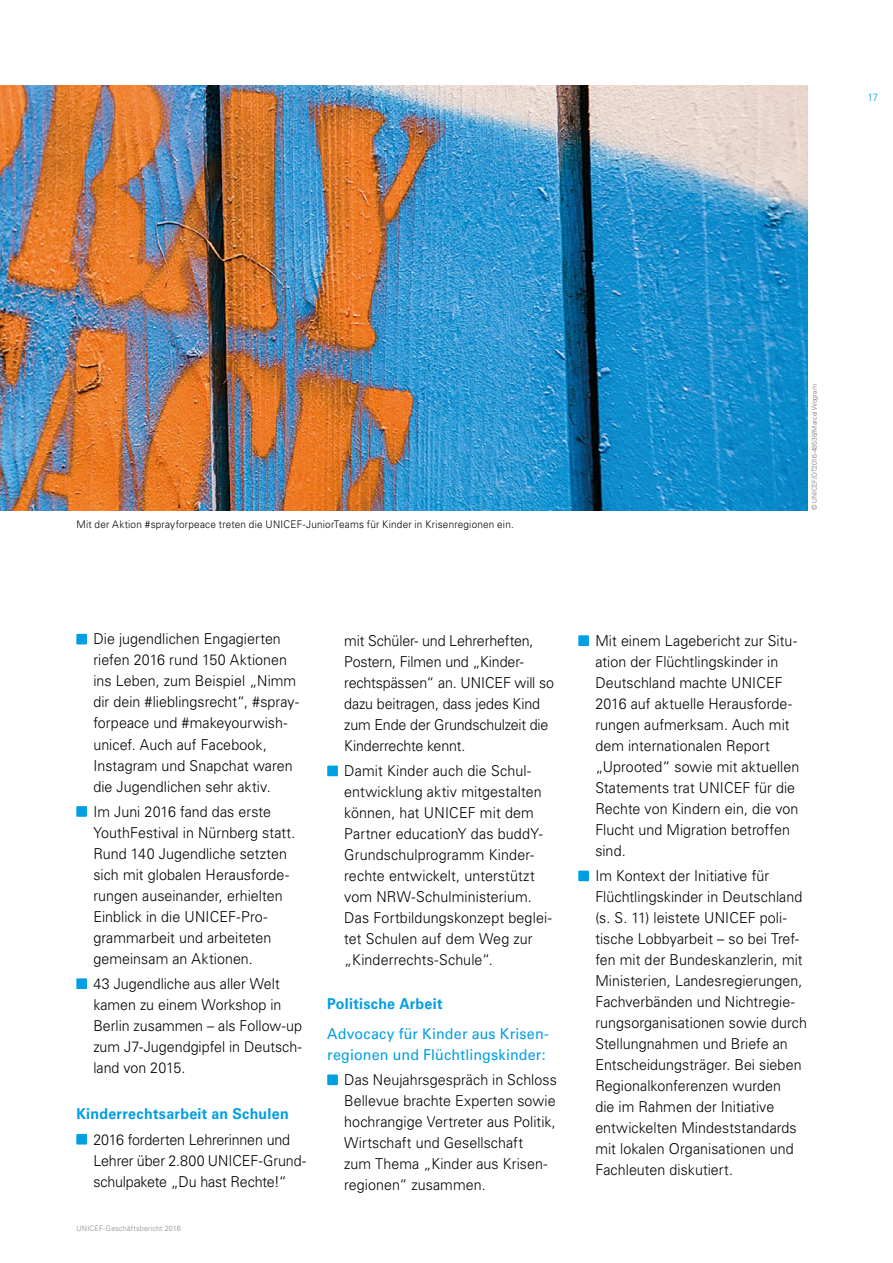
<style>
.page{position:relative;width:893px;height:1263px;background:#fff}
.page>*{position:absolute;margin:0;border:0;box-sizing:border-box;transform-origin:0 0}
.t1{font:300 15px/21px "Univers LT Std";letter-spacing:.005em;color:#000;scale:.95 1}
.t2{font:15px/21px "Univers LT Std";letter-spacing:.015em;color:#009ee3;scale:.95 1}
.t3{font:700 15px "Univers LT Std";letter-spacing:.02em;color:#009ee3;scale:.95 1}
.t4{font:300 10.5px "Univers LT Std";letter-spacing:.02em;color:#000;scale:.95 1}
.t5{font:300 10.5px "Univers LT Std";color:#009ee3;scale:.95 1}
.t6{font:300 7.5px "Univers LT Std";letter-spacing:.025em;color:#878786;scale:.95 1}
.t7{font:300 6.75px "Univers LT Std";color:#6f6f6e}
</style>
<div class="page">
<img style="left:0;top:85px;width:808px;height:425px">
<div style="left:76px;top:634px;width:11px;height:10px;background:#009ee3"></div>
<div style="left:76px;top:806px;width:11px;height:11px;background:#009ee3"></div>
<div style="left:76px;top:978px;width:11px;height:11px;background:#009ee3"></div>
<div style="left:76px;top:1134px;width:11px;height:10px;background:#009ee3"></div>
<div style="left:327px;top:766px;width:11px;height:10px;background:#009ee3"></div>
<div style="left:327px;top:1074px;width:11px;height:11px;background:#009ee3"></div>
<div style="left:578px;top:635px;width:11px;height:11px;background:#009ee3"></div>
<div style="left:578px;top:871px;width:11px;height:10px;background:#009ee3"></div>
<p class="t5" style="left:867px;top:91px;width:13px">17</p>
<p class="t4" style="left:76px;top:518px;width:462px">Mit der Aktion #sprayforpeace treten die UNICEF-JuniorTeams für Kinder in Krisenregionen ein.</p>
<p class="t7" style="left:810px;top:510px;width:128px;rotate:-90deg">© UNICEF/DT2016-48538/Marcel Wogram</p>
<p class="t1" style="left:93px;top:629px;width:218px">Die jugendlichen Engagierten riefen 2016 rund 150 Aktionen ins Leben, zum Beispiel „Nimm dir dein #lieblingsrecht“, #spray&shy;forpeace und #makeyourwish&shy;unicef. Auch auf Facebook,<br>Instagram und Snapchat waren die Jugendlichen sehr aktiv.</p>
<p class="t1" style="left:93px;top:801px;width:214px">Im Juni 2016 fand das erste<br>YouthFestival in Nürnberg statt.<br>Rund 140 Jugendliche setzten sich mit globalen Herausforde&shy;rungen auseinander, erhielten<br>Einblick in die UNICEF-Pro&shy;grammarbeit und arbeiteten gemeinsam an Aktionen.</p>
<p class="t1" style="left:93px;top:973px;width:221px">43 Jugendliche aus aller Welt kamen zu einem Workshop in<br>Berlin zusammen – als Follow-up zum J7-Jugendgipfel in Deutsch&shy;land von 2015.</p>
<p class="t3" style="left:76px;top:1105px;width:225px">Kinderrechtsarbeit an Schulen</p>
<p class="t1" style="left:93px;top:1129px;width:225px">2016 forderten Lehrerinnen und<br>Lehrer über 2.800 UNICEF-Grund&shy;schulpakete „Du hast Rechte!“</p>
<p class="t6" style="left:77px;top:1223px;width:111px">UNICEF-Geschäftsbericht 2016</p>
<p class="t1" style="left:344px;top:630px;width:222px">mit Schüler- und Lehrerheften,<br>Postern, Filmen und „Kinder&shy;rechtspässen“ an. UNICEF will so dazu beitragen, dass jedes Kind zum Ende der Grundschulzeit die<br>Kinderrechte kennt.</p>
<p class="t1" style="left:344px;top:760px;width:220px">Damit Kinder auch die Schul&shy;entwicklung aktiv mitgestalten können, hat UNICEF mit dem<br>Partner educationY das buddY-<br>Grundschulprogramm Kinder&shy;rechte entwickelt, unterstützt vom NRW-Schulministerium.<br>Das Fortbildungskonzept beglei&shy;tet Schulen auf dem Weg zur „Kinderrechts-Schule“.</p>
<p class="t3" style="left:327px;top:995px;width:123px">Politische Arbeit</p>
<p class="t2" style="left:327px;top:1023px;width:235px">Advocacy für Kinder aus Krisen&shy;regionen und Flüchtlingskinder:</p>
<p class="t1" style="left:344px;top:1069px;width:225px">Das Neujahrsgespräch in Schloss<br>Bellevue brachte Experten sowie hochrangige Vertreter aus Politik,<br>Wirtschaft und Gesellschaft<br>zum Thema „Kinder aus Krisen&shy;regionen“ zusammen.</p>
<p class="t1" style="left:595px;top:630px;width:216px">Mit einem Lagebericht zur Situ&shy;ation der Flüchtlingskinder in<br>Deutschland machte UNICEF<br>2016 auf aktuelle Herausforde&shy;rungen aufmerksam. Auch mit dem internationalen Report „Uprooted“ sowie mit aktuellen<br>Statements trat UNICEF für die<br>Rechte von Kindern ein, die von<br>Flucht und Migration betroffen sind.</p>
<p class="t1" style="left:595px;top:865px;width:224px">Im Kontext der Initiative für<br>Flüchtlingskinder in Deutschland (s. S. 11) leistete UNICEF poli&shy;tische Lobbyarbeit – so bei Tref&shy;fen mit der Bundeskanzlerin, mit<br>Ministerien, Landesregierungen,<br>Fachverbänden und Nichtregie&shy;rungsorganisationen sowie durch<br>Stellungnahmen und Briefe an<br>Entscheidungsträger. Bei sieben<br>Regionalkonferenzen wurden<br>die im Rahmen der Initiative entwickelten Mindeststandards mit lokalen Organisationen und<br>Fachleuten diskutiert.</p>
</div>
